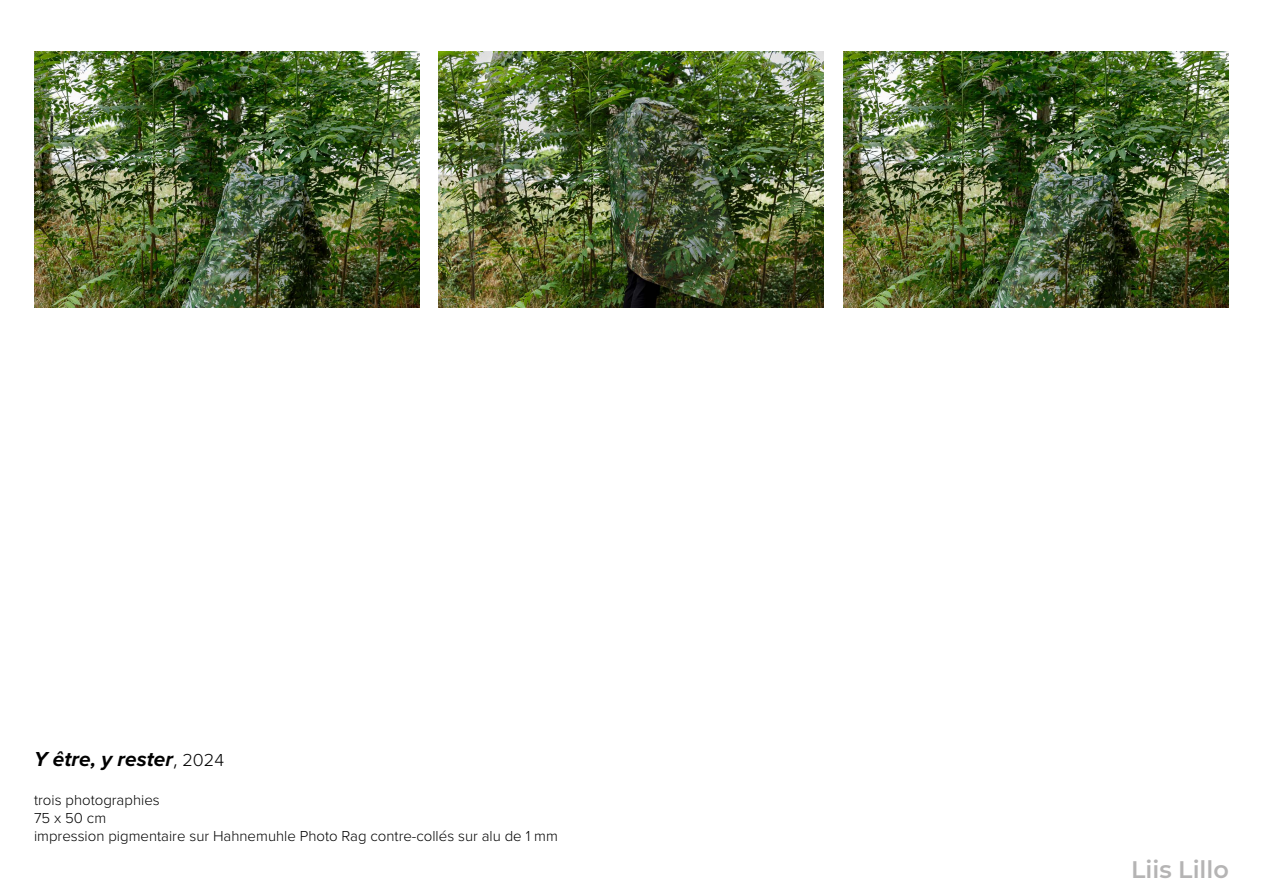
<style>
.page{position:relative;width:1263px;height:893px;background:#fff}
.page>*{position:absolute;margin:0;border:0;box-sizing:border-box;transform-origin:0 0}
.t1{font:600 24px "Montserrat";color:#b5b4b4}
.t2{font:italic 700 21px "Proxima Nova";color:#000}
.t3{font:300 15px "Proxima Nova";color:#000}
.s1{font-family:"Avenir";font-weight:300;font-style:normal;font-size:18px}
.s2{font-weight:300;font-style:normal;font-size:18px}
</style>
<div class="page">
<img style="left:34px;top:51px;width:385px;height:257px">
<img style="left:844px;top:51px;width:384px;height:257px">
<img style="left:439px;top:51px;width:385px;height:257px">
<p class="t2" style="left:34px;top:743px;width:192px">Y être, y rester<span class="s1">,</span> <span class="s2">2024</span></p>
<p class="t3" style="left:34px;top:789px;width:127px">trois photographies</p>
<p class="t3" style="left:34px;top:807px;width:74px">75 x 50 cm</p>
<p class="t3" style="left:34px;top:825px;width:525px">impression pigmentaire sur Hahnemuhle Photo Rag contre-collés sur alu de 1 mm</p>
<h1 class="t1" style="left:1131px;top:852px;width:99px">Liis Lillo</h1>
</div>
